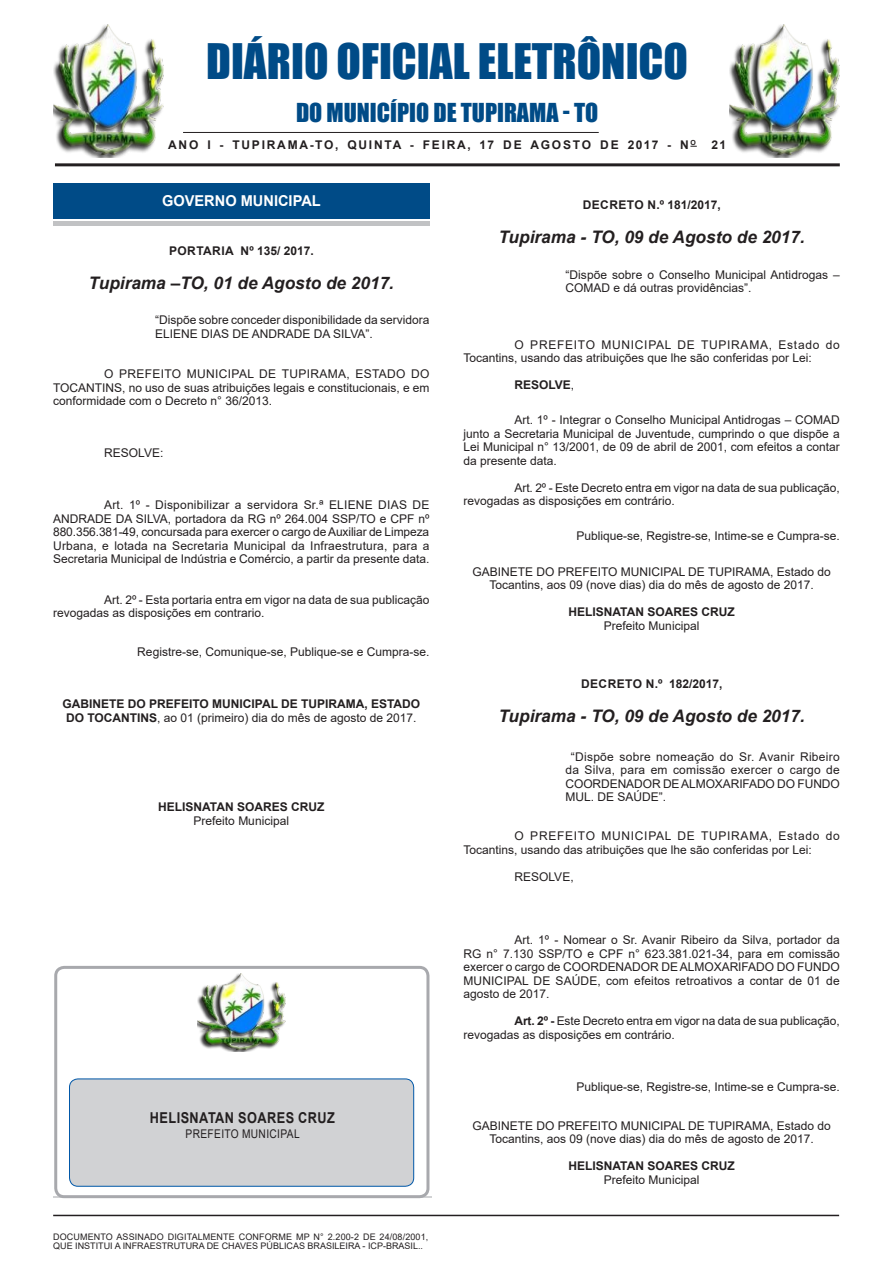
<style>
.page{position:relative;width:893px;height:1263px;background:#fff}
.page>*{position:absolute;margin:0;border:0;box-sizing:border-box;transform-origin:0 0}
.t1{font:45px "Impact";color:#004b87}
.t2{font:24px "Impact";color:#004b87}
.SUBTITULO{font:italic 700 17.25px "Arial";color:#231f20}
.t3{font:700 15px "Arial";letter-spacing:.035em;color:#231f20;scale:.85 1}
.Chancela{font:700 15px "Arial";color:#fff}
.CORPO_DE_TEXTO{font:12px/13.5px "Arial";color:#231f20}
.EMENDA{font:12px/13.5px "Arial";color:#231f20}
.CIDADE{font:12px/13.5px "Arial";color:#231f20;text-align:center}
.SEM_PARAGRAFO{font:12px "Arial";color:#231f20}
.CIDADE-2{font:700 12px/13.5px "Arial";color:#231f20}
.NOME{font:700 12px "Arial";color:#231f20}
.TITULOS{font:700 12px "Arial";letter-spacing:.015em;color:#231f20}
.CARGO{font:12px "Arial";color:#231f20}
.CIDADE-3{font:700 12px "Arial";letter-spacing:.15em;color:#231f20}
.CORPO_DE_TEXTO-2{font:12px "Arial";letter-spacing:.035em;color:#231f20;scale:.85 1}
.CORPO_DE_TEXTO-3{font:700 12px "Arial";color:#231f20}
.SEM_PARAGRAFO-2{font:9px/9px "Arial";color:#231f20}
.s1{font-weight:400}
.s2{font-weight:700}
</style>
<div class="page">
<hr style="left:53px;top:1215px;width:786px;height:1px;background:#231f20">
<hr style="left:55px;top:163px;width:785px;height:3px;background:#231f20">
<img style="left:53px;top:24px;width:110px;height:133px">
<hr style="left:183px;top:132px;width:416px;height:1px;background:#231f20">
<div style="left:53px;top:189px;width:376px;height:37px;background:#c1c2c4"></div>
<div style="left:53px;top:186px;width:376px;height:35px;background:#fff"></div>
<div style="left:53px;top:184px;width:376px;height:35px;background:#004b87"></div>
<hr style="left:53px;top:1197px;width:379px;height:1px;background:#d1d2d4">
<div style="left:54px;top:966px;width:375px;height:232px;border:3px solid #a8a9ad;border-radius:9px"></div>
<div style="left:70px;top:1079px;width:344px;height:107px;background:#d1d2d4;border-radius:9px"></div>
<div style="left:69px;top:1079px;width:345px;height:107px;border:1px solid #0057a8;border-radius:9px"></div>
<img style="left:197px;top:973px;width:88px;height:78px">
<img style="left:730px;top:24px;width:110px;height:133px">
<p class="t1" style="left:206px;top:26px;width:483px">DIÁRIO OFICIAL ELETRÔNICO</p>
<p class="t2" style="left:296px;top:94px;width:304px">DO MUNICÍPIO DE TUPIRAMA - TO</p>
<p class="CIDADE-3" style="left:168px;top:137px;width:529px">ANO I - TUPIRAMA-TO, QUINTA - FEIRA, 17 DE AGOSTO DE 2017 - N<sup>O</sup></p>
<p class="CIDADE-2" style="left:712px;top:139px;width:16px">21</p>
<p class="Chancela" style="left:162px;top:190px;width:160px">GOVERNO MUNICIPAL</p>
<p class="TITULOS" style="left:169px;top:242px;width:146px">PORTARIA Nº 135/ 2017.</p>
<p class="SUBTITULO" style="left:89px;top:271px;width:307px">Tupirama –TO, 01 de Agosto de 2017.</p>
<p class="EMENDA" style="left:155px;top:313px;width:276px">“Dispõe sobre conceder disponibilidade da servidora<br>ELIENE DIAS DE ANDRADE DA SILVA”.</p>
<p class="CORPO_DE_TEXTO" style="left:53px;top:367px;width:378px;text-align:justify;text-indent:51px">O PREFEITO MUNICIPAL DE TUPIRAMA, ESTADO DO TOCANTINS, no uso de suas atribuições legais e constitucionais, e em conformidade com o Decreto n° 36/2013.</p>
<p class="CORPO_DE_TEXTO" style="left:104px;top:446px;width:61px">RESOLVE:</p>
<p class="CORPO_DE_TEXTO" style="left:53px;top:498px;width:378px;text-align:justify;text-indent:51px">Art. 1º - Disponibilizar a servidora Sr.ª ELIENE DIAS DE ANDRADE DA SILVA, portadora da RG nº 264.004 SSP/TO e CPF nº 880.356.381-49, concursada para exercer o cargo de Auxiliar de Limpeza Urbana, e lotada na Secretaria Municipal da Infraestrutura, para a Secretaria Municipal de Indústria e Comércio, a partir da presente data.</p>
<p class="CORPO_DE_TEXTO" style="left:53px;top:593px;width:378px;text-indent:51px">Art. 2º - Esta portaria entra em vigor na data de sua publicação revogadas as disposições em contrario.</p>
<p class="SEM_PARAGRAFO" style="left:137px;top:644px;width:294px">Registre-se, Comunique-se, Publique-se e Cumpra-se.</p>
<p class="CIDADE-2" style="left:62px;top:697px;width:359px">GABINETE DO PREFEITO MUNICIPAL DE TUPIRAMA, ESTADO<br>DO TOCANTINS<span class="s1">, ao 01 (primeiro) dia do mês de agosto de 2017.</span></p>
<p class="NOME" style="left:158px;top:798px;width:168px">HELISNATAN SOARES CRUZ</p>
<p class="CARGO" style="left:194px;top:812px;width:97px">Prefeito Municipal</p>
<p class="t3" style="left:150px;top:1107px;width:219px">HELISNATAN SOARES CRUZ</p>
<p class="CORPO_DE_TEXTO-2" style="left:186px;top:1125px;width:136px">PREFEITO MUNICIPAL</p>
<p class="SEM_PARAGRAFO-2" style="left:53px;top:1232px;width:377px">DOCUMENTO ASSINADO DIGITALMENTE CONFORME MP N° 2.200-2 DE 24/08/2001,<br>QUE INSTITUI A INFRAESTRUTURA DE CHAVES PÚBLICAS BRASILEIRA - ICP-BRASIL..</p>
<p class="TITULOS" style="left:583px;top:197px;width:140px">DECRETO N.º 181/2017,</p>
<p class="SUBTITULO" style="left:498px;top:226px;width:308px">Tupirama - TO, 09 de Agosto de 2017.</p>
<p class="EMENDA" style="left:566px;top:267px;width:276px">“Dispõe sobre o Conselho Municipal Antidrogas –<br>COMAD e dá outras providências”.</p>
<p class="CORPO_DE_TEXTO" style="left:463px;top:338px;width:378px;text-indent:51px">O PREFEITO MUNICIPAL DE TUPIRAMA, Estado do<br>Tocantins, usando das atribuições que lhe são conferidas por Lei:</p>
<p class="CORPO_DE_TEXTO-3" style="left:514px;top:377px;width:61px">RESOLVE<span class="s1">,</span></p>
<p class="CORPO_DE_TEXTO" style="left:463px;top:413px;width:378px;text-align:justify;text-indent:51px">Art. 1º - Integrar o Conselho Municipal Antidrogas – COMAD junto a Secretaria Municipal de Juventude, cumprindo o que dispõe a Lei Municipal n° 13/2001, de 09 de abril de 2001, com efeitos a contar da presente data.</p>
<p class="CORPO_DE_TEXTO" style="left:463px;top:481px;width:378px;text-indent:51px">Art. 2º - Este Decreto entra em vigor na data de sua publicação, revogadas as disposições em contrário.</p>
<p class="SEM_PARAGRAFO" style="left:576px;top:528px;width:265px">Publique-se, Registre-se, Intime-se e Cumpra-se.</p>
<p class="CIDADE" style="left:472px;top:564px;width:360px">GABINETE DO PREFEITO MUNICIPAL DE TUPIRAMA, Estado do<br>Tocantins, aos 09 (nove dias) dia do mês de agosto de 2017.</p>
<p class="NOME" style="left:568px;top:603px;width:168px">HELISNATAN SOARES CRUZ</p>
<p class="CARGO" style="left:604px;top:617px;width:97px">Prefeito Municipal</p>
<p class="TITULOS" style="left:581px;top:675px;width:143px">DECRETO N.º 182/2017,</p>
<p class="SUBTITULO" style="left:498px;top:704px;width:308px">Tupirama - TO, 09 de Agosto de 2017.</p>
<p class="EMENDA" style="left:566px;top:750px;width:276px;text-align:justify;text-indent:5px">“Dispõe sobre nomeação do Sr. Avanir Ribeiro da Silva, para em comissão exercer o cargo de COORDENADOR DE ALMOXARIFADO DO FUNDO MUL. DE SAÚDE”.</p>
<p class="CORPO_DE_TEXTO" style="left:463px;top:829px;width:378px;text-indent:51px">O PREFEITO MUNICIPAL DE TUPIRAMA, Estado do<br>Tocantins, usando das atribuições que lhe são conferidas por Lei:</p>
<p class="CORPO_DE_TEXTO" style="left:514px;top:869px;width:61px">RESOLVE,</p>
<p class="CORPO_DE_TEXTO" style="left:463px;top:933px;width:378px;text-align:justify;text-indent:51px">Art. 1º - Nomear o Sr. Avanir Ribeiro da Silva, portador da RG n° 7.130 SSP/TO e CPF n° 623.381.021-34, para em comissão exercer o cargo de COORDENADOR DE ALMOXARIFADO DO FUNDO MUNICIPAL DE SAÚDE, com efeitos retroativos a contar de 01 de agosto de 2017.</p>
<p class="CORPO_DE_TEXTO" style="left:463px;top:1014px;width:378px;text-indent:51px"><span class="s2">Art. 2º -</span> Este Decreto entra em vigor na data de sua publicação, revogadas as disposições em contrário.</p>
<p class="SEM_PARAGRAFO" style="left:576px;top:1079px;width:265px">Publique-se, Registre-se, Intime-se e Cumpra-se.</p>
<p class="CIDADE" style="left:472px;top:1119px;width:360px">GABINETE DO PREFEITO MUNICIPAL DE TUPIRAMA, Estado do<br>Tocantins, aos 09 (nove dias) dia do mês de agosto de 2017.</p>
<p class="NOME" style="left:568px;top:1158px;width:168px">HELISNATAN SOARES CRUZ</p>
<p class="CARGO" style="left:604px;top:1171px;width:97px">Prefeito Municipal</p>
</div>
